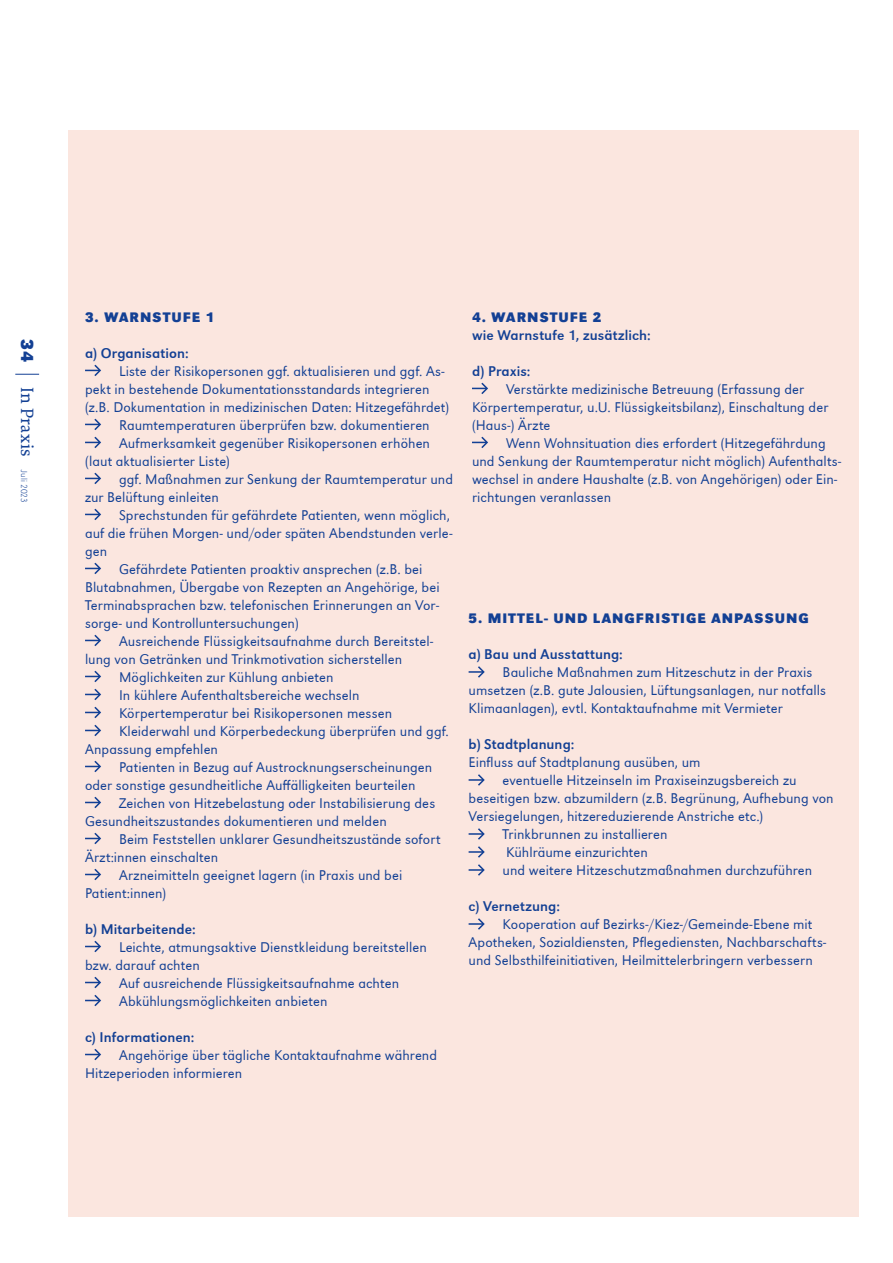
<style>
.page{position:relative;width:893px;height:1263px;background:#fff}
.page>*{position:absolute;margin:0;border:0;box-sizing:border-box;transform-origin:0 0}
.t1{font:18px "DTL Documenta TOT";letter-spacing:.025em;color:#134094}
.t2{font:700 18px "URW Grotesk";color:#134094}
.t3{font:300 14.55px/18px "URW Grotesk";letter-spacing:.005em;color:#134094}
.t4{font:14.55px "URW Grotesk";letter-spacing:.005em;color:#134094}
.t5{font:700 14.25px "URW Grotesk";letter-spacing:.07em;color:#134094}
.s1{font-family:"URW Grotesk";font-weight:300;font-stretch:expanded;font-size:9px}
</style>
<div class="page">
<div style="left:68px;top:130px;width:791px;height:1087px;background:#fbe6df"></div>
<svg style="left:15px;top:374px;width:24px;height:1px"></svg>
<svg style="left:85px;top:365px;width:16px;height:11px"></svg>
<svg style="left:85px;top:419px;width:16px;height:11px"></svg>
<svg style="left:85px;top:437px;width:16px;height:11px"></svg>
<svg style="left:85px;top:473px;width:16px;height:11px"></svg>
<svg style="left:85px;top:509px;width:16px;height:11px"></svg>
<svg style="left:85px;top:563px;width:16px;height:11px"></svg>
<svg style="left:85px;top:635px;width:16px;height:11px"></svg>
<svg style="left:85px;top:671px;width:16px;height:11px"></svg>
<svg style="left:85px;top:689px;width:16px;height:11px"></svg>
<svg style="left:85px;top:707px;width:16px;height:11px"></svg>
<svg style="left:85px;top:725px;width:16px;height:11px"></svg>
<svg style="left:85px;top:761px;width:16px;height:11px"></svg>
<svg style="left:85px;top:797px;width:16px;height:11px"></svg>
<svg style="left:85px;top:833px;width:16px;height:11px"></svg>
<svg style="left:85px;top:869px;width:16px;height:11px"></svg>
<svg style="left:85px;top:941px;width:16px;height:11px"></svg>
<svg style="left:85px;top:977px;width:16px;height:11px"></svg>
<svg style="left:85px;top:995px;width:16px;height:11px"></svg>
<svg style="left:85px;top:1049px;width:16px;height:11px"></svg>
<svg style="left:472px;top:383px;width:16px;height:11px"></svg>
<svg style="left:472px;top:437px;width:16px;height:11px"></svg>
<svg style="left:469px;top:666px;width:16px;height:12px"></svg>
<svg style="left:469px;top:774px;width:16px;height:12px"></svg>
<svg style="left:469px;top:828px;width:16px;height:12px"></svg>
<svg style="left:469px;top:846px;width:16px;height:12px"></svg>
<svg style="left:469px;top:864px;width:16px;height:12px"></svg>
<svg style="left:469px;top:918px;width:16px;height:12px"></svg>
<p class="t2" style="left:38px;top:339px;width:23px;rotate:90deg">34</p>
<p class="t1" style="left:38px;top:387px;width:117px;rotate:90deg">In Praxis <span class="s1">Juli 2023</span></p>
<p class="t5" style="left:85px;top:308px;width:131px">3. WARNSTUFE 1</p>
<p class="t4" style="left:85px;top:344px;width:105px">a) Organisation:</p>
<p class="t3" style="left:119px;top:362px;width:327px">Liste der Risikopersonen ggf. aktualisieren und ggf. As-</p>
<p class="t3" style="left:85px;top:380px;width:346px">pekt in bestehende Dokumentationsstandards integrieren</p>
<p class="t3" style="left:85px;top:398px;width:366px">(z.B. Dokumentation in medizinischen Daten: Hitzegefährdet)</p>
<p class="t3" style="left:119px;top:416px;width:312px">Raumtemperaturen überprüfen bzw. dokumentieren</p>
<p class="t3" style="left:119px;top:434px;width:313px">Aufmerksamkeit gegenüber Risikopersonen erhöhen</p>
<p class="t3" style="left:85px;top:452px;width:146px">(laut aktualisierter Liste)</p>
<p class="t3" style="left:119px;top:470px;width:335px">ggf. Maßnahmen zur Senkung der Raumtemperatur und</p>
<p class="t3" style="left:85px;top:488px;width:135px">zur Belüftung einleiten</p>
<p class="t3" style="left:119px;top:506px;width:333px">Sprechstunden für gefährdete Patienten, wenn möglich,</p>
<p class="t3" style="left:85px;top:524px;width:369px">auf die frühen Morgen- und/oder späten Abendstunden verle-</p>
<p class="t3" style="left:85px;top:542px;width:24px">gen</p>
<p class="t3" style="left:119px;top:560px;width:305px">Gefährdete Patienten proaktiv ansprechen (z.B. bei</p>
<p class="t3" style="left:85px;top:578px;width:356px">Blutabnahmen, Übergabe von Rezepten an Angehörige, bei</p>
<p class="t3" style="left:85px;top:596px;width:356px">Terminabsprachen bzw. telefonischen Erinnerungen an Vor-</p>
<p class="t3" style="left:85px;top:614px;width:215px">sorge- und Kontrolluntersuchungen)</p>
<p class="t3" style="left:119px;top:632px;width:316px">Ausreichende Flüssigkeitsaufnahme durch Bereitstel-</p>
<p class="t3" style="left:85px;top:650px;width:319px">lung von Getränken und Trinkmotivation sicherstellen</p>
<p class="t3" style="left:119px;top:668px;width:216px">Möglichkeiten zur Kühlung anbieten</p>
<p class="t3" style="left:119px;top:686px;width:242px">In kühlere Aufenthaltsbereiche wechseln</p>
<p class="t3" style="left:119px;top:704px;width:275px">Körpertemperatur bei Risikopersonen messen</p>
<p class="t3" style="left:119px;top:722px;width:331px">Kleiderwahl und Körperbedeckung überprüfen und ggf.</p>
<p class="t3" style="left:85px;top:740px;width:135px">Anpassung empfehlen</p>
<p class="t3" style="left:119px;top:758px;width:315px">Patienten in Bezug auf Austrocknungserscheinungen</p>
<p class="t3" style="left:85px;top:776px;width:332px">oder sonstige gesundheitliche Auffälligkeiten beurteilen</p>
<p class="t3" style="left:119px;top:794px;width:318px">Zeichen von Hitzebelastung oder Instabilisierung des</p>
<p class="t3" style="left:85px;top:812px;width:303px">Gesundheitszustandes dokumentieren und melden</p>
<p class="t3" style="left:119px;top:830px;width:323px">Beim Feststellen unklarer Gesundheitszustände sofort</p>
<p class="t3" style="left:85px;top:848px;width:135px">Ärzt:innen einschalten</p>
<p class="t3" style="left:119px;top:866px;width:285px">Arzneimitteln geeignet lagern (in Praxis und bei</p>
<p class="t3" style="left:85px;top:884px;width:83px">Patient:innen)</p>
<p class="t4" style="left:85px;top:920px;width:112px">b) Mitarbeitende:</p>
<p class="t3" style="left:119px;top:938px;width:309px">Leichte, atmungsaktive Dienstkleidung bereitstellen</p>
<p class="t3" style="left:85px;top:956px;width:116px">bzw. darauf achten</p>
<p class="t3" style="left:119px;top:974px;width:282px">Auf ausreichende Flüssigkeitsaufnahme achten</p>
<p class="t3" style="left:119px;top:992px;width:210px">Abkühlungsmöglichkeiten anbieten</p>
<p class="t4" style="left:85px;top:1028px;width:111px">c) Informationen:</p>
<p class="t3" style="left:85px;top:1046px;width:354px;text-indent:34px">Angehörige über tägliche Kontaktaufnahme während<br>Hitzeperioden informieren</p>
<p class="t5" style="left:472px;top:308px;width:131px">4. WARNSTUFE 2</p>
<p class="t4" style="left:472px;top:326px;width:180px">wie Warnstufe 1, zusätzlich:</p>
<p class="t4" style="left:472px;top:362px;width:60px">d) Praxis:</p>
<p class="t3" style="left:472px;top:380px;width:358px;text-indent:34px">Verstärkte medizinische Betreuung (Erfassung der<br>Körpertemperatur, u.U. Flüssigkeitsbilanz), Einschaltung der (Haus-) Ärzte</p>
<p class="t3" style="left:472px;top:434px;width:371px;text-indent:34px">Wenn Wohnsituation dies erfordert (Hitzegefährdung und Senkung der Raumtemperatur nicht möglich) Aufenthalts&shy;wechsel in andere Haushalte (z.B. von Angehörigen) oder Ein&shy;richtungen veranlassen</p>
<p class="t5" style="left:469px;top:610px;width:342px">5. MITTEL- UND LANGFRISTIGE ANPASSUNG</p>
<p class="t4" style="left:469px;top:646px;width:156px">a) Bau und Ausstattung:</p>
<p class="t3" style="left:469px;top:663px;width:359px;text-indent:34px">Bauliche Maßnahmen zum Hitzeschutz in der Praxis umsetzen (z.B. gute Jalousien, Lüftungsanlagen, nur notfalls<br>Klimaanlagen), evtl. Kontaktaufnahme mit Vermieter</p>
<p class="t4" style="left:469px;top:736px;width:107px">b) Stadtplanung:</p>
<p class="t3" style="left:469px;top:753px;width:234px">Einfluss auf Stadtplanung ausüben, um</p>
<p class="t3" style="left:503px;top:771px;width:295px">eventuelle Hitzeinseln im Praxiseinzugsbereich zu</p>
<p class="t3" style="left:469px;top:789px;width:367px">beseitigen bzw. abzumildern (z.B. Begrünung, Aufhebung von</p>
<p class="t3" style="left:469px;top:807px;width:296px">Versiegelungen, hitzereduzierende Anstriche etc.)</p>
<p class="t3" style="left:503px;top:825px;width:166px">Trinkbrunnen zu installieren</p>
<p class="t3" style="left:506px;top:843px;width:143px">Kühlräume einzurichten</p>
<p class="t3" style="left:503px;top:861px;width:311px">und weitere Hitzeschutzmaßnahmen durchzuführen</p>
<p class="t4" style="left:469px;top:898px;width:93px">c) Vernetzung:</p>
<p class="t3" style="left:469px;top:915px;width:359px;text-indent:34px">Kooperation auf Bezirks-/Kiez-/Gemeinde-Ebene mit<br>Apotheken, Sozialdiensten, Pflegediensten, Nachbarschafts&shy;und Selbsthilfeinitiativen, Heilmittelerbringern verbessern</p>
</div>
